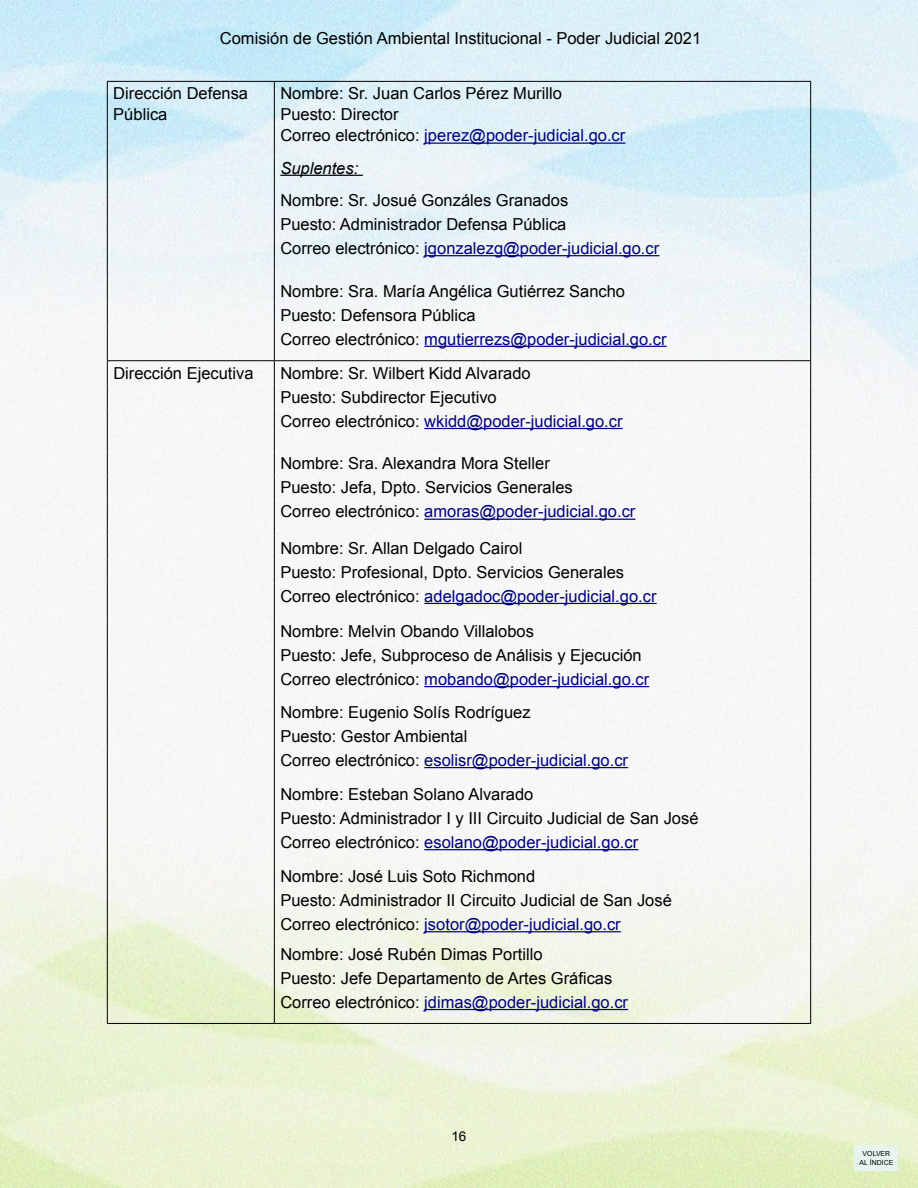
<style>
.page{position:relative;width:918px;height:1188px;background:#fff}
.page>*{position:absolute;margin:0;border:0;box-sizing:border-box;transform-origin:0 0}
.t1{font:16.5px/24px "Arial";color:#000}
.t2{font:italic 16.5px "Arial";color:#000}
.t3{font:13.5px "Arial";color:#000}
.t4{font:6.9px/8.6px "Arial";color:#000;text-align:center}
.s1{color:#000080}
</style>
<div class="page">
<img style="left:0;top:0;width:918px;height:1188px">
<div style="left:855px;top:1145px;width:43px;height:26px;background:#e7f3ef"></div>
<hr style="left:810px;top:82px;width:1px;height:74px;background:#000">
<hr style="left:810px;top:156px;width:1px;height:32px;background:#000">
<svg style="left:810px;top:188px;width:1px;height:139px"></svg>
<hr style="left:810px;top:327px;width:1px;height:33px;background:#000">
<hr style="left:107px;top:81px;width:167px;height:1px;background:#000">
<hr style="left:107px;top:82px;width:1px;height:74px;background:#000">
<hr style="left:274px;top:82px;width:1px;height:74px;background:#000">
<hr style="left:107px;top:156px;width:1px;height:32px;background:#000">
<hr style="left:274px;top:156px;width:1px;height:32px;background:#000">
<svg style="left:107px;top:188px;width:1px;height:139px"></svg>
<svg style="left:274px;top:188px;width:1px;height:139px"></svg>
<hr style="left:107px;top:327px;width:1px;height:33px;background:#000">
<hr style="left:274px;top:327px;width:1px;height:33px;background:#000">
<hr style="left:107px;top:360px;width:167px;height:1px;background:#000">
<svg style="left:107px;top:361px;width:1px;height:48px"></svg>
<hr style="left:107px;top:409px;width:1px;height:42px;background:#000">
<svg style="left:107px;top:451px;width:1px;height:48px"></svg>
<hr style="left:107px;top:499px;width:1px;height:37px;background:#000">
<svg style="left:107px;top:536px;width:1px;height:48px"></svg>
<hr style="left:107px;top:584px;width:1px;height:35px;background:#000">
<svg style="left:107px;top:619px;width:1px;height:48px"></svg>
<hr style="left:107px;top:667px;width:1px;height:33px;background:#000">
<svg style="left:107px;top:700px;width:1px;height:48px"></svg>
<hr style="left:107px;top:748px;width:1px;height:34px;background:#000">
<svg style="left:107px;top:782px;width:1px;height:48px"></svg>
<hr style="left:107px;top:830px;width:1px;height:34px;background:#000">
<svg style="left:107px;top:864px;width:1px;height:48px"></svg>
<hr style="left:107px;top:912px;width:1px;height:30px;background:#000">
<svg style="left:107px;top:942px;width:1px;height:48px"></svg>
<hr style="left:107px;top:990px;width:1px;height:33px;background:#000">
<svg style="left:274px;top:361px;width:1px;height:48px"></svg>
<svg style="left:810px;top:361px;width:1px;height:48px"></svg>
<hr style="left:274px;top:409px;width:1px;height:42px;background:#000">
<hr style="left:810px;top:409px;width:1px;height:42px;background:#000">
<svg style="left:274px;top:451px;width:1px;height:48px"></svg>
<svg style="left:810px;top:451px;width:1px;height:48px"></svg>
<hr style="left:274px;top:499px;width:1px;height:37px;background:#000">
<hr style="left:810px;top:499px;width:1px;height:37px;background:#000">
<svg style="left:274px;top:536px;width:1px;height:48px"></svg>
<svg style="left:810px;top:536px;width:1px;height:48px"></svg>
<hr style="left:274px;top:584px;width:1px;height:35px;background:#000">
<hr style="left:810px;top:584px;width:1px;height:35px;background:#000">
<svg style="left:274px;top:619px;width:1px;height:48px"></svg>
<svg style="left:810px;top:619px;width:1px;height:48px"></svg>
<hr style="left:274px;top:667px;width:1px;height:33px;background:#000">
<hr style="left:810px;top:667px;width:1px;height:33px;background:#000">
<svg style="left:274px;top:700px;width:1px;height:48px"></svg>
<svg style="left:810px;top:700px;width:1px;height:48px"></svg>
<hr style="left:274px;top:748px;width:1px;height:34px;background:#000">
<hr style="left:810px;top:748px;width:1px;height:34px;background:#000">
<svg style="left:274px;top:782px;width:1px;height:48px"></svg>
<svg style="left:810px;top:782px;width:1px;height:48px"></svg>
<hr style="left:274px;top:830px;width:1px;height:34px;background:#000">
<hr style="left:810px;top:830px;width:1px;height:34px;background:#000">
<svg style="left:274px;top:864px;width:1px;height:48px"></svg>
<svg style="left:810px;top:864px;width:1px;height:48px"></svg>
<hr style="left:274px;top:912px;width:1px;height:30px;background:#000">
<hr style="left:810px;top:912px;width:1px;height:30px;background:#000">
<svg style="left:274px;top:942px;width:1px;height:48px"></svg>
<svg style="left:810px;top:942px;width:1px;height:48px"></svg>
<hr style="left:274px;top:990px;width:1px;height:33px;background:#000">
<hr style="left:810px;top:990px;width:1px;height:33px;background:#000">
<hr style="left:107px;top:1023px;width:167px;height:1px;background:#000">
<hr style="left:274px;top:81px;width:537px;height:1px;background:#000">
<hr style="left:274px;top:360px;width:537px;height:1px;background:#000">
<hr style="left:274px;top:1023px;width:537px;height:1px;background:#000">
<hr style="left:424px;top:143px;width:201px;height:1px;background:#000080">
<hr style="left:280px;top:175px;width:83px;height:1px;background:#000">
<hr style="left:424px;top:255px;width:235px;height:1px;background:#000080">
<hr style="left:424px;top:346px;width:243px;height:1px;background:#000080">
<hr style="left:424px;top:428px;width:199px;height:1px;background:#000080">
<hr style="left:424px;top:519px;width:212px;height:1px;background:#000080">
<hr style="left:424px;top:603px;width:233px;height:1px;background:#000080">
<hr style="left:424px;top:686px;width:225px;height:1px;background:#000080">
<hr style="left:424px;top:767px;width:204px;height:1px;background:#000080">
<hr style="left:424px;top:849px;width:214px;height:1px;background:#000080">
<hr style="left:424px;top:931px;width:197px;height:1px;background:#000080">
<hr style="left:424px;top:1009px;width:204px;height:1px;background:#000080">
<p class="t1" style="left:220px;top:26px;width:483px">Comisión de Gestión Ambiental Institucional - Poder Judicial 2021</p>
<p class="t1" style="left:113px;top:83px;width:136px;line-height:21px">Dirección Defensa<br>Pública</p>
<p class="t1" style="left:280px;top:83px;width:347px;line-height:21px">Nombre: Sr. Juan Carlos Pérez Murillo<br>Puesto: Director<br>Correo electrónico: <span class="s1">jperez@poder-judicial.go.cr</span></p>
<p class="t2" style="left:280px;top:157px;width:79px">Suplentes:</p>
<p class="t1" style="left:280px;top:188px;width:380px">Nombre: Sr. Josué Gonzáles Granados<br>Puesto: Administrador Defensa Pública<br>Correo electrónico: <span class="s1">jgonzalezg@poder-judicial.go.cr</span></p>
<p class="t1" style="left:280px;top:279px;width:388px">Nombre: Sra. María Angélica Gutiérrez Sancho<br>Puesto: Defensora Pública<br>Correo electrónico: <span class="s1">mgutierrezs@poder-judicial.go.cr</span></p>
<p class="t1" style="left:113px;top:361px;width:142px">Dirección Ejecutiva</p>
<p class="t1" style="left:280px;top:361px;width:344px">Nombre: Sr. Wilbert Kidd Alvarado<br>Puesto: Subdirector Ejecutivo<br>Correo electrónico: <span class="s1">wkidd@poder-judicial.go.cr</span></p>
<p class="t1" style="left:280px;top:452px;width:357px">Nombre: Sra. Alexandra Mora Steller<br>Puesto: Jefa, Dpto. Servicios Generales<br>Correo electrónico: <span class="s1">amoras@poder-judicial.go.cr</span></p>
<p class="t1" style="left:280px;top:536px;width:378px">Nombre: Sr. Allan Delgado Cairol<br>Puesto: Profesional, Dpto. Servicios Generales<br>Correo electrónico: <span class="s1">adelgadoc@poder-judicial.go.cr</span></p>
<p class="t1" style="left:280px;top:619px;width:370px">Nombre: Melvin Obando Villalobos<br>Puesto: Jefe, Subproceso de Análisis y Ejecución<br>Correo electrónico: <span class="s1">mobando@poder-judicial.go.cr</span></p>
<p class="t1" style="left:280px;top:700px;width:349px">Nombre: Eugenio Solís Rodríguez<br>Puesto: Gestor Ambiental<br>Correo electrónico: <span class="s1">esolisr@poder-judicial.go.cr</span></p>
<p class="t1" style="left:280px;top:782px;width:420px">Nombre: Esteban Solano Alvarado<br>Puesto: Administrador I y III Circuito Judicial de San José<br>Correo electrónico: <span class="s1">esolano@poder-judicial.go.cr</span></p>
<p class="t1" style="left:280px;top:864px;width:393px">Nombre: José Luis Soto Richmond<br>Puesto: Administrador II Circuito Judicial de San José<br>Correo electrónico: <span class="s1">jsotor@poder-judicial.go.cr</span></p>
<p class="t1" style="left:280px;top:942px;width:349px">Nombre: José Rubén Dimas Portillo<br>Puesto: Jefe Departamento de Artes Gráficas<br>Correo electrónico: <span class="s1">jdimas@poder-judicial.go.cr</span></p>
<p class="t3" style="left:451px;top:1127px;width:17px">16</p>
<p class="t4" style="left:860px;top:1150px;width:35px">VOLVER<br>AL ÍNDICE</p>
</div>
